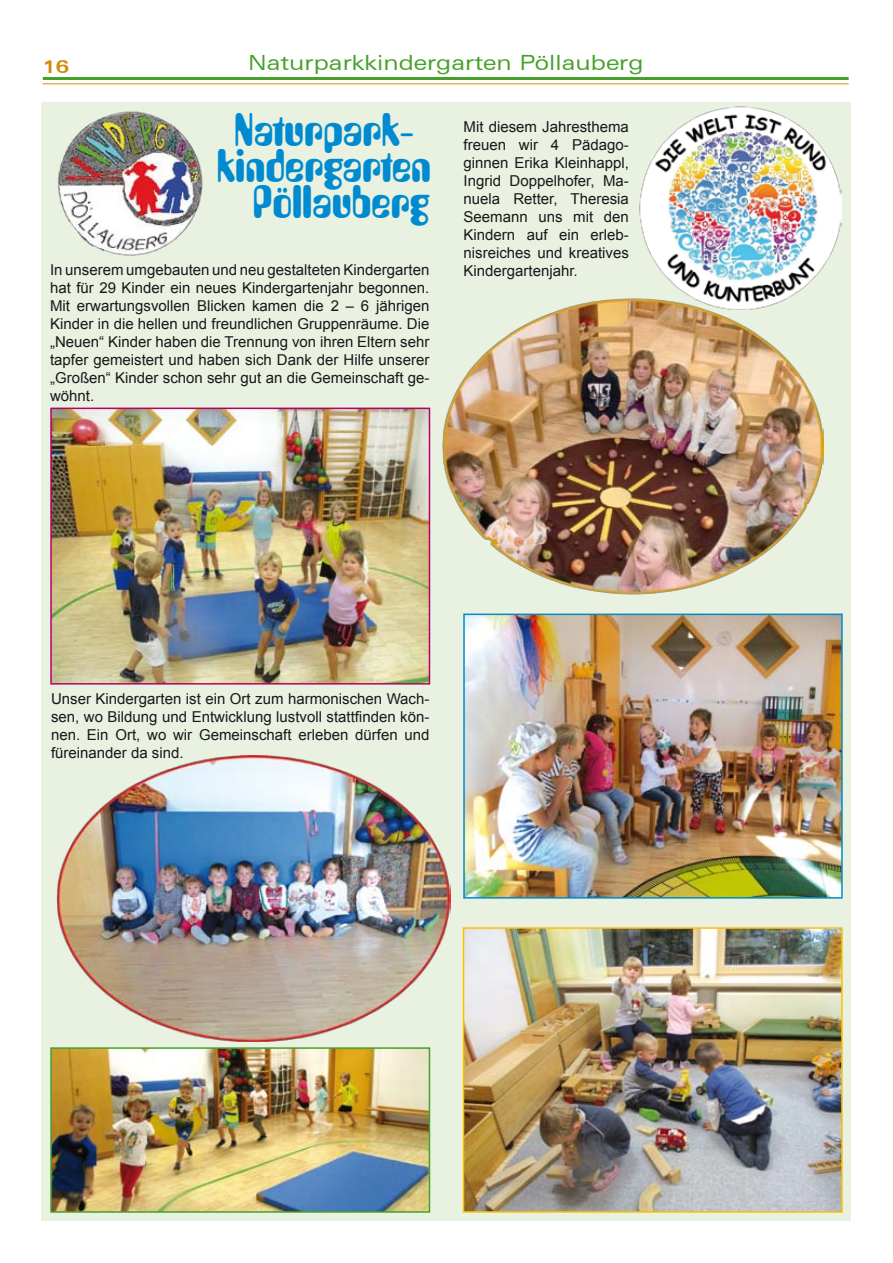
<style>
.page{position:relative;width:893px;height:1263px;background:#fff}
.page>*{position:absolute;margin:0;border:0;box-sizing:border-box;transform-origin:0 0}
.t1{font:45px "Amelia BT";color:#008bd0}
.t2{font:expanded 21px "Zurich BT";color:#45a12b}
.t3{font:700 expanded 18px "Zurich BT";color:#d18b0a}
.t4{font:15px/18px "Arial";color:#1a171b;text-align:justify}
</style>
<div class="page">
<div style="left:42px;top:102px;width:808px;height:1118px;background:#e9f1e1"></div>
<hr style="left:43px;top:83px;width:806px;height:1px;background:#d18b0a">
<hr style="left:43px;top:77px;width:806px;height:3px;background:#45a12b">
<img style="left:639px;top:107px;width:203px;height:192px">
<img style="left:466px;top:617px;width:374px;height:279px">
<div style="left:463px;top:614px;width:380px;height:285px;border:2px solid #008bd0"></div>
<img style="left:56px;top:755px;width:395px;height:287px">
<img style="left:466px;top:930px;width:374px;height:280px">
<div style="left:463px;top:927px;width:380px;height:286px;border:2px solid #fcc000"></div>
<img style="left:53px;top:411px;width:374px;height:271px">
<div style="left:50px;top:408px;width:380px;height:277px;border:2px solid #b5006c"></div>
<img style="left:442px;top:299px;width:382px;height:295px">
<img style="left:57px;top:111px;width:146px;height:145px">
<img style="left:53px;top:1050px;width:374px;height:160px">
<div style="left:50px;top:1047px;width:380px;height:166px;border:2px solid #45a12b"></div>
<p class="t3" style="left:43px;top:55px;width:28px">16</p>
<h2 class="t2" style="left:248px;top:50px;width:397px">Naturparkkindergarten Pöllauberg</h2>
<h1 class="t1" style="left:234px;top:104px;width:182px">Naturpark-</h1>
<h1 class="t1" style="left:217px;top:140px;width:216px">kindergarten</h1>
<p class="t4" style="left:463px;top:118px;width:167px">Mit diesem Jahresthema freuen wir 4 Pädago&shy;ginnen Erika Kleinhappl, Ingrid Doppelhofer, Ma&shy;nuela Retter, Theresia Seemann uns mit den Kindern auf ein erleb&shy;nisreiches und kreatives Kindergartenjahr.</p>
<h1 class="t1" style="left:252px;top:176px;width:178px">Pöllauberg</h1>
<p class="t4" style="left:50px;top:261px;width:381px">In unserem umgebauten und neu gestalteten Kindergarten hat für 29 Kinder ein neues Kindergartenjahr begonnen.<br>Mit erwartungsvollen Blicken kamen die 2 – 6 jährigen Kinder in die hellen und freundlichen Gruppenräume. Die „Neuen“ Kinder haben die Trennung von ihren Eltern sehr tapfer gemeistert und haben sich Dank der Hilfe unserer „Großen“ Kinder schon sehr gut an die Gemeinschaft ge&shy;wöhnt.</p>
<p class="t4" style="left:51px;top:690px;width:380px">Unser Kindergarten ist ein Ort zum harmonischen Wach&shy;sen, wo Bildung und Entwicklung lustvoll stattfinden kön&shy;nen. Ein Ort, wo wir Gemeinschaft erleben dürfen und füreinander da sind.</p>
</div>
